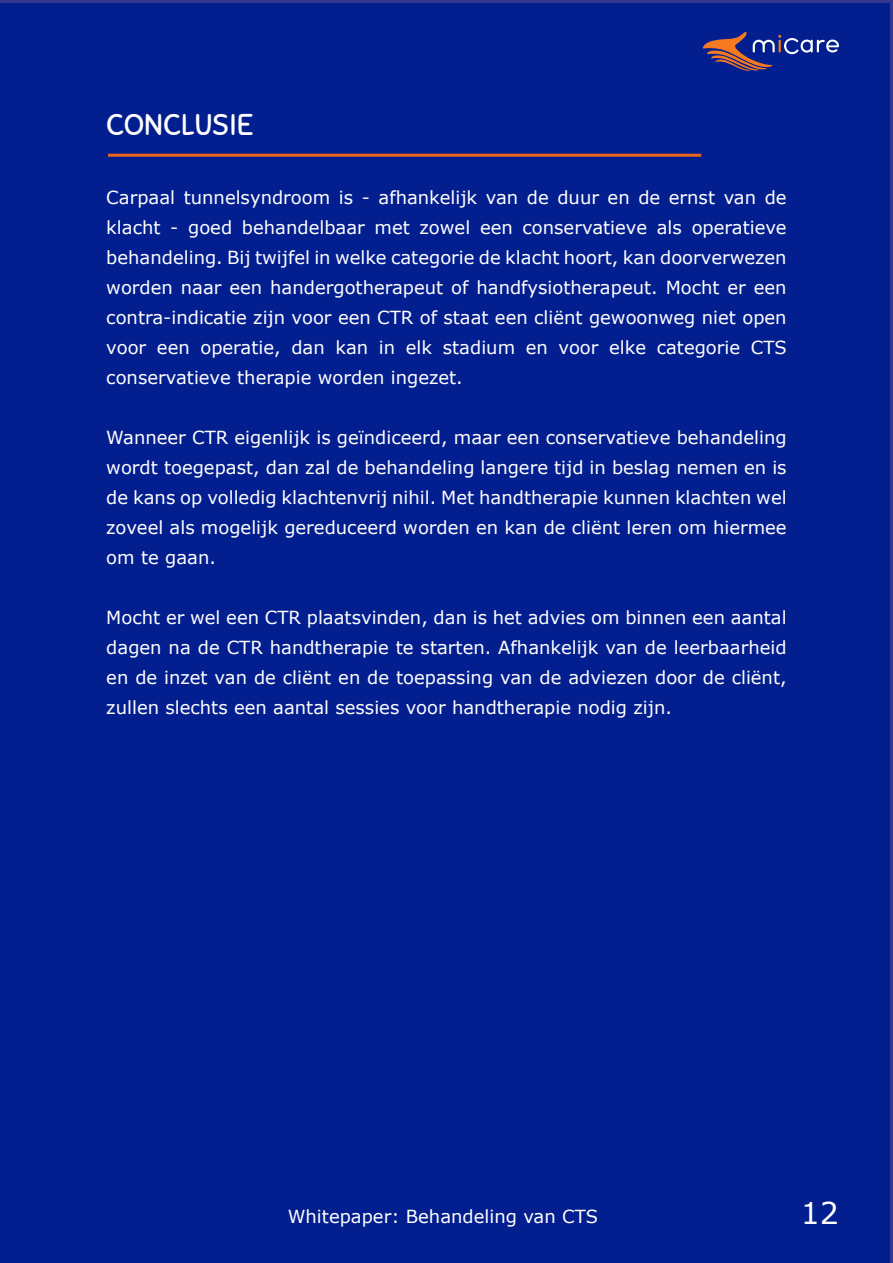
<style>
.page{position:relative;width:893px;height:1263px;background:#031f8f}
.page>*{position:absolute;margin:0;border:0;box-sizing:border-box;transform-origin:0 0}
.t1{font:30px "Sniglet";color:#fff}
.t2{font:30px "Verdana";color:#fff}
.t3{font:18px/30px "Verdana";color:#fff;text-align:justify}
</style>
<div class="page">
<svg style="left:703px;top:32px;width:136px;height:39px;background:#3b3d85"></svg>
<hr style="left:108px;top:154px;width:593px;height:3px;background:#ec671c">
<h1 class="t1" style="left:106px;top:106px;width:149px">CONCLUSIE</h1>
<p class="t3" style="left:106px;top:182px;width:682px">Carpaal tunnelsyndroom is - afhankelijk van de duur en de ernst van de klacht - goed behandelbaar met zowel een conservatieve als operatieve behandeling. Bij twijfel in welke categorie de klacht hoort, kan doorverwezen worden naar een handergotherapeut of handfysiotherapeut. Mocht er een contra-indicatie zijn voor een CTR of staat een cliënt gewoonweg niet open voor een operatie, dan kan in elk stadium en voor elke categorie CTS conservatieve therapie worden ingezet.</p>
<p class="t3" style="left:106px;top:422px;width:682px">Wanneer CTR eigenlijk is geïndiceerd, maar een conservatieve behandeling wordt toegepast, dan zal de behandeling langere tijd in beslag nemen en is de kans op volledig klachtenvrij nihil. Met handtherapie kunnen klachten wel zoveel als mogelijk gereduceerd worden en kan de cliënt leren om hiermee om te gaan.</p>
<p class="t3" style="left:106px;top:602px;width:682px">Mocht er wel een CTR plaatsvinden, dan is het advies om binnen een aantal dagen na de CTR handtherapie te starten. Afhankelijk van de leerbaarheid en de inzet van de cliënt en de toepassing van de adviezen door de cliënt, zullen slechts een aantal sessies voor handtherapie nodig zijn.</p>
<p class="t3" style="left:288px;top:1201px;width:312px">Whitepaper: Behandeling van CTS</p>
<h1 class="t2" style="left:801px;top:1192px;width:40px">12</h1>
</div>
